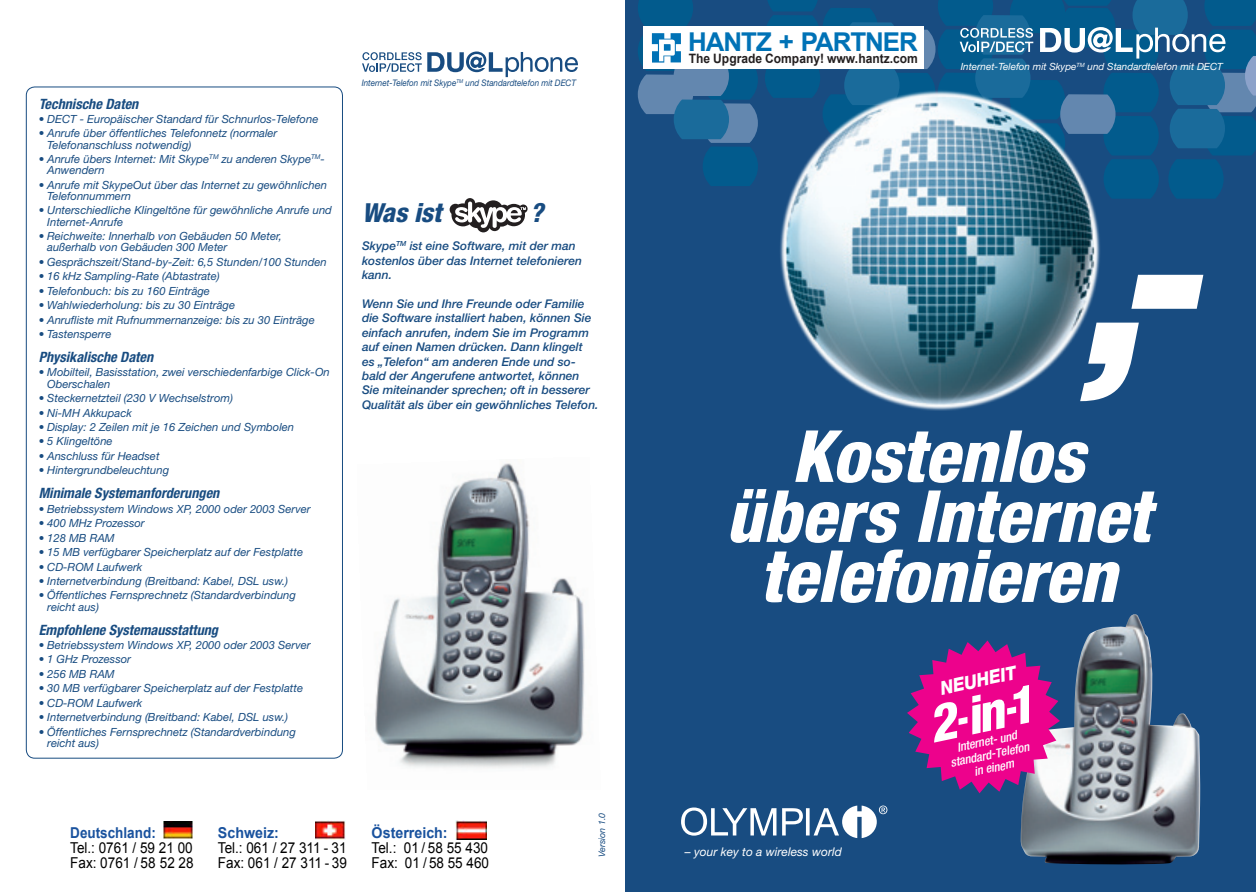
<style>
.page{position:relative;width:1257px;height:893px;background:#fff}
.page>*{position:absolute;margin:0;border:0;box-sizing:border-box;transform-origin:0 0}
.t1{font:italic 800 condensed 72px/60px "Helvetica Neue";color:#fff;text-align:center}
.t2{font:italic 800 condensed 26.25px "Helvetica Neue";color:#184c81}
.t3{font:700 25.95px "Arial";letter-spacing:-.04em;color:#0072b6}
.t4{font:italic 800 18.9px "Helvetica Neue";color:#fff;scale:.9 1}
.t5{font:15px/15px "Arial";color:#000;scale:.9 1}
.t6{font:700 15px "Arial";color:#19529e;scale:.95 1}
.t7{font:700 15px "Arial";color:#19529e;scale:.9 1}
.t8{font:italic 700 condensed 14.25px "Helvetica Neue";color:#184c81}
.t9{font:700 12.9px "Arial";color:#231f20;scale:.93 1}
.t10{font:italic 500 condensed 12.45px/13.5px "Helvetica Neue";color:#fff;text-align:center}
.t11{font:italic 500 12px/14.4px "Helvetica Neue";color:#184c81}
.t12{font:italic 12px "Helvetica Neue";color:#fff}
.t13{font:italic 11.25px/11.2px "Helvetica Neue";color:#184c81}
.t14{font:italic 9.9px "Helvetica Neue";color:#fff}
.t15{font:italic 9px "Helvetica Neue";color:#184c81;scale:.9 1}
.t16{font:italic 9px "Helvetica Neue";color:#184c81}
</style>
<div class="page">
<div style="left:625px;top:0;width:630px;height:891px;background:#184c81"></div>
<img style="left:780px;top:199px;width:331px;height:212px">
<img style="left:1020px;top:614px;width:180px;height:250px">
<svg style="left:1080px;top:323px;width:58px;height:78px"></svg>
<svg style="left:1131px;top:275px;width:72px;height:34px;background:#e8edf2"></svg>
<img style="left:374px;top:463px;width:211px;height:306px">
<svg style="left:26px;top:86px;width:317px;height:672px"></svg>
<svg style="left:449px;top:198px;width:78px;height:34px"></svg>
<svg style="left:362px;top:52px;width:216px;height:25px"></svg>
<svg style="left:764px;top:0;width:491px;height:199px"></svg>
<svg style="left:842px;top:805px;width:34px;height:33px"></svg>
<svg style="left:681px;top:807px;width:95px;height:28px"></svg>
<svg style="left:782px;top:808px;width:21px;height:27px"></svg>
<hr style="left:806px;top:808px;width:3px;height:27px;background:#fff">
<svg style="left:813px;top:808px;width:26px;height:27px"></svg>
<svg style="left:879px;top:626px;width:195px;height:188px"></svg>
<div style="left:643px;top:27px;width:281px;height:42px;background:#fff"></div>
<svg style="left:637px;top:0;width:121px;height:186px"></svg>
<img style="left:164px;top:822px;width:28px;height:17px">
<img style="left:455px;top:820px;width:31px;height:20px">
<img style="left:315px;top:820px;width:30px;height:20px">
<p class="t8" style="left:39px;top:95px;width:101px">Technische Daten</p>
<p class="t13" style="left:39px;top:113px;width:281px">• DECT - Europäischer Standard für Schnurlos-Telefone</p>
<p class="t13" style="left:47px;top:128px;width:232px;text-indent:-9px">• Anrufe über öffentliches Telefonnetz (normaler<br>Telefonanschluss notwendig)</p>
<p class="t13" style="left:47px;top:153px;width:279px;text-indent:-9px">• Anrufe übers Internet: Mit Skype<sup>TM</sup> zu anderen Skype<sup>TM</sup>-<br>Anwendern</p>
<p class="t13" style="left:47px;top:179px;width:281px;text-indent:-9px">• Anrufe mit SkypeOut über das Internet zu gewöhnlichen<br>Telefonnummern</p>
<p class="t13" style="left:47px;top:205px;width:286px;text-indent:-9px">• Unterschiedliche Klingeltöne für gewöhnliche Anrufe und<br>Internet-Anrufe</p>
<p class="t13" style="left:47px;top:230px;width:236px;text-indent:-9px">• Reichweite: Innerhalb von Gebäuden 50 Meter, außerhalb von Gebäuden 300 Meter</p>
<p class="t13" style="left:39px;top:256px;width:289px">• Gesprächszeit/Stand-by-Zeit: 6,5 Stunden/100 Stunden</p>
<p class="t13" style="left:39px;top:270px;width:183px">• 16 kHz Sampling-Rate (Abtastrate)</p>
<p class="t13" style="left:39px;top:285px;width:173px">• Telefonbuch: bis zu 160 Einträge</p>
<p class="t13" style="left:39px;top:299px;width:198px">• Wahlwiederholung: bis zu 30 Einträge</p>
<p class="t13" style="left:39px;top:314px;width:277px">• Anrufliste mit Rufnummernanzeige: bis zu 30 Einträge</p>
<p class="t13" style="left:39px;top:328px;width:74px">• Tastensperre</p>
<p class="t8" style="left:39px;top:348px;width:116px">Physikalische Daten</p>
<p class="t13" style="left:47px;top:367px;width:284px;text-indent:-9px">• Mobilteil, Basisstation, zwei verschiedenfarbige Click-On<br>Oberschalen</p>
<p class="t13" style="left:39px;top:392px;width:196px">• Steckernetzteil (230 V Wechselstrom)</p>
<p class="t13" style="left:39px;top:407px;width:95px">• Ni-MH Akkupack</p>
<p class="t13" style="left:39px;top:421px;width:257px">• Display: 2 Zeilen mit je 16 Zeichen und Symbolen</p>
<p class="t13" style="left:39px;top:436px;width:75px">• 5 Klingeltöne</p>
<p class="t13" style="left:39px;top:450px;width:122px">• Anschluss für Headset</p>
<p class="t13" style="left:39px;top:464px;width:132px">• Hintergrundbeleuchtung</p>
<p class="t8" style="left:39px;top:485px;width:182px">Minimale Systemanforderungen</p>
<p class="t13" style="left:39px;top:503px;width:273px">• Betriebssystem Windows XP, 2000 oder 2003 Server</p>
<p class="t13" style="left:39px;top:517px;width:107px">• 400 MHz Prozessor</p>
<p class="t13" style="left:39px;top:532px;width:78px">• 128 MB RAM</p>
<p class="t13" style="left:39px;top:546px;width:266px">• 15 MB verfügbarer Speicherplatz auf der Festplatte</p>
<p class="t13" style="left:39px;top:561px;width:105px">• CD-ROM Laufwerk</p>
<p class="t13" style="left:39px;top:575px;width:251px">• Internetverbindung (Breitband: Kabel, DSL usw.)</p>
<p class="t13" style="left:47px;top:589px;width:250px;text-indent:-9px">• Öffentliches Fernsprechnetz (Standardverbindung reicht aus)</p>
<p class="t8" style="left:39px;top:621px;width:181px">Empfohlene Systemausstattung</p>
<p class="t13" style="left:39px;top:639px;width:273px">• Betriebssystem Windows XP, 2000 oder 2003 Server</p>
<p class="t13" style="left:39px;top:654px;width:94px">• 1 GHz Prozessor</p>
<p class="t13" style="left:39px;top:668px;width:78px">• 256 MB RAM</p>
<p class="t13" style="left:39px;top:682px;width:266px">• 30 MB verfügbarer Speicherplatz auf der Festplatte</p>
<p class="t13" style="left:39px;top:697px;width:105px">• CD-ROM Laufwerk</p>
<p class="t13" style="left:39px;top:711px;width:251px">• Internetverbindung (Breitband: Kabel, DSL usw.)</p>
<p class="t13" style="left:47px;top:726px;width:250px;text-indent:-9px">• Öffentliches Fernsprechnetz (Standardverbindung reicht aus)</p>
<p class="t15" style="left:362px;top:78px;width:240px">Internet-Telefon mit Skype<sup>TM</sup> und Standardtelefon mit DECT</p>
<h2 class="t2" style="left:362px;top:196px;width:81px">Was ist</h2>
<h2 class="t2" style="left:530px;top:196px;width:15px">?</h2>
<p class="t11" style="left:362px;top:239px;width:222px">Skype<sup>TM</sup> ist eine Software, mit der man kostenlos über das Internet telefonieren kann.</p>
<p class="t11" style="left:362px;top:296px;width:238px">Wenn Sie und Ihre Freunde oder Familie die Software installiert haben, können Sie einfach anrufen, indem Sie im Programm auf einen Namen drücken. Dann klingelt<br>es „Telefon“ am anderen Ende und so&shy;bald der Angerufene antwortet, können Sie miteinander sprechen; oft in besserer Qualität als über ein gewöhnliches Telefon.</p>
<h3 class="t7" style="left:70px;top:824px;width:97px">Deutschland:</h3>
<h3 class="t5" style="left:70px;top:840px;width:139px">Tel.: 0761 / 59 21 00<br>Fax: 0761 / 58 52 28</h3>
<h3 class="t6" style="left:218px;top:824px;width:66px">Schweiz:</h3>
<h3 class="t5" style="left:218px;top:840px;width:145px">Tel.: 061 / 27 311 - 31<br>Fax: 061 / 27 311 - 39</h3>
<h3 class="t6" style="left:371px;top:824px;width:82px">Österreich:</h3>
<h3 class="t5" style="left:371px;top:840px;width:132px">Tel.: 01 / 58 55 430<br>Fax: 01 / 58 55 460</h3>
<p class="t16" style="left:596px;top:857px;width:46px;rotate:-90deg">Version 1.0</p>
<h3 class="t3" style="left:688px;top:27px;width:231px">HANTZ + PARTNER</h3>
<p class="t9" style="left:689px;top:52px;width:248px">The Upgrade Company! www.hantz.com</p>
<p class="t14" style="left:960px;top:60px;width:263px">Internet-Telefon mit Skype<sup>TM</sup> und Standardtelefon mit DECT</p>
<h1 class="t1" style="left:725px;top:425px;width:426px">Kostenlos übers Internet telefonieren</h1>
<p class="t12" style="left:685px;top:845px;width:158px">– your key to a wireless world</p>
<h3 class="t4" style="left:938px;top:677px;width:87px;rotate:-12deg">NEUHEIT</h3>
<p class="t10" style="left:946px;top:743px;width:81px;rotate:-12deg">Internet- und standard-Telefon in einem</p>
</div>
